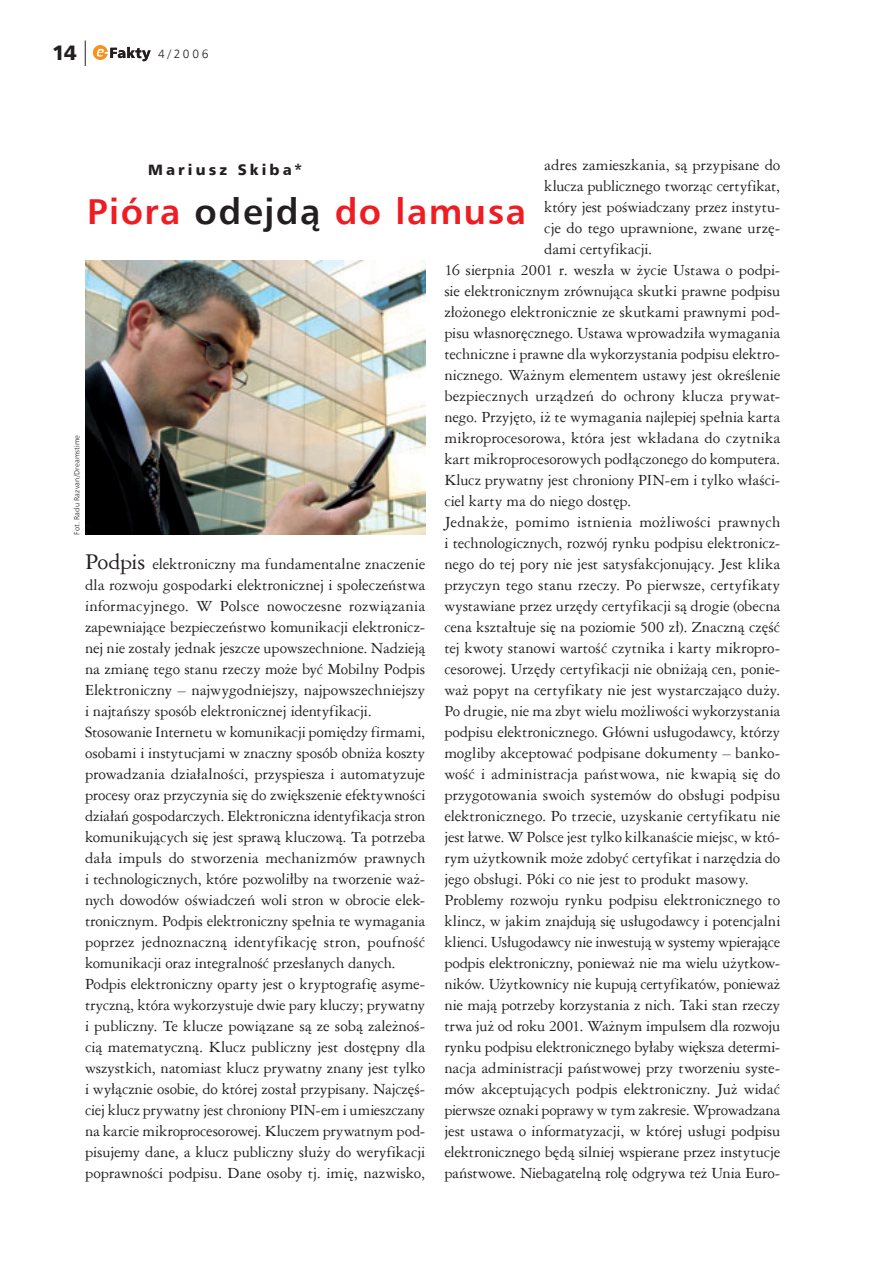
<style>
.page{position:relative;width:893px;height:1263px;background:#fff}
.page>*{position:absolute;margin:0;border:0;box-sizing:border-box;transform-origin:0 0}
.t1{font:700 36px "Humnst 777 EU";letter-spacing:.04em;color:#ee1d23}
.t2{font:21px "Humnst 777 Blk EU";color:#231f20}
.t3{font:16.5px/21px "Ameri Garmnd EU";letter-spacing:-.005em;color:#231f20}
.t4{font:16.5px "Ameri Garmnd EU";letter-spacing:.015em;color:#231f20}
.t5{font:15px "Humnst 777 Blk EU";letter-spacing:.21em;color:#231f20}
.t6{font:12px "Humnst 777 Lt EU";color:#231f20}
.t7{font:7.5px "Humnst 777 Lt EU";letter-spacing:.025em;color:#231f20}
.s1{color:#231f20}
.s2{font-size:24px}
</style>
<div class="page">
<svg style="left:85px;top:40px;width:1px;height:26px"></svg>
<svg style="left:93px;top:45px;width:58px;height:16px"></svg>
<img style="left:85px;top:260px;width:340px;height:274px">
<p class="t2" style="left:52px;top:40px;width:26px">14</p>
<p class="t6" style="left:158px;top:46px;width:52px">4/2006</p>
<p class="t3" style="left:544px;top:154px;width:237px">adres zamieszkania, są przypisane do</p>
<p class="t3" style="left:544px;top:175px;width:238px">klucza publicznego tworząc certyfikat,</p>
<p class="t3" style="left:544px;top:196px;width:238px">który jest poświadczany przez instytu-</p>
<p class="t3" style="left:544px;top:217px;width:237px">cje do tego uprawnione, zwane urzę-</p>
<p class="t3" style="left:544px;top:238px;width:109px">dami certyfikacji.</p>
<p class="t3" style="left:444px;top:259px;width:337px">16 sierpnia 2001 r. weszła w życie Ustawa o podpi-</p>
<p class="t3" style="left:444px;top:280px;width:337px">sie elektronicznym zrównująca skutki prawne podpisu</p>
<p class="t3" style="left:444px;top:301px;width:337px">złożonego elektronicznie ze skutkami prawnymi pod-</p>
<p class="t3" style="left:444px;top:322px;width:337px">pisu własnoręcznego. Ustawa wprowadziła wymagania</p>
<p class="t3" style="left:444px;top:343px;width:337px">techniczne i prawne dla wykorzystania podpisu elektro-</p>
<p class="t3" style="left:444px;top:364px;width:337px">nicznego. Ważnym elementem ustawy jest określenie</p>
<p class="t4" style="left:444px;top:386px;width:337px">bezpiecznych urządzeń do ochrony klucza prywat-</p>
<p class="t3" style="left:444px;top:406px;width:337px">nego. Przyjęto, iż te wymagania najlepiej spełnia karta</p>
<p class="t3" style="left:444px;top:427px;width:337px">mikroprocesorowa, która jest wkładana do czytnika</p>
<p class="t3" style="left:444px;top:448px;width:337px">kart mikroprocesorowych podłączonego do komputera.</p>
<p class="t3" style="left:444px;top:469px;width:337px">Klucz prywatny jest chroniony PIN-em i tylko właści-</p>
<p class="t3" style="left:444px;top:490px;width:189px">ciel karty ma do niego dostęp.</p>
<p class="t4" style="left:444px;top:512px;width:337px">Jednakże, pomimo istnienia możliwości prawnych</p>
<p class="t3" style="left:444px;top:532px;width:337px">i technologicznych, rozwój rynku podpisu elektronicz-</p>
<p class="t3" style="left:444px;top:553px;width:337px">nego do tej pory nie jest satysfakcjonujący. Jest klika</p>
<p class="t3" style="left:444px;top:574px;width:337px">przyczyn tego stanu rzeczy. Po pierwsze, certyfikaty</p>
<p class="t3" style="left:444px;top:595px;width:337px">wystawiane przez urzędy certyfikacji są drogie (obecna</p>
<p class="t3" style="left:444px;top:616px;width:337px">cena kształtuje się na poziomie 500 zł). Znaczną część</p>
<p class="t3" style="left:444px;top:637px;width:337px">tej kwoty stanowi wartość czytnika i karty mikropro-</p>
<p class="t3" style="left:444px;top:658px;width:337px">cesorowej. Urzędy certyfikacji nie obniżają cen, ponie-</p>
<p class="t3" style="left:444px;top:679px;width:337px">waż popyt na certyfikaty nie jest wystarczająco duży.</p>
<p class="t3" style="left:444px;top:700px;width:337px">Po drugie, nie ma zbyt wielu możliwości wykorzystania</p>
<p class="t3" style="left:444px;top:721px;width:337px">podpisu elektronicznego. Główni usługodawcy, którzy</p>
<p class="t3" style="left:444px;top:742px;width:337px">mogliby akceptować podpisane dokumenty – banko-</p>
<p class="t3" style="left:444px;top:763px;width:337px">wość i administracja państwowa, nie kwapią się do</p>
<p class="t3" style="left:444px;top:784px;width:338px">przygotowania swoich systemów do obsługi podpisu</p>
<p class="t3" style="left:444px;top:805px;width:337px">elektronicznego. Po trzecie, uzyskanie certyfikatu nie</p>
<p class="t3" style="left:444px;top:826px;width:337px">jest łatwe. W Polsce jest tylko kilkanaście miejsc, w któ-</p>
<p class="t3" style="left:444px;top:847px;width:337px">rym użytkownik może zdobyć certyfikat i narzędzia do</p>
<p class="t3" style="left:444px;top:868px;width:306px">jego obsługi. Póki co nie jest to produkt masowy.</p>
<p class="t3" style="left:444px;top:889px;width:337px">Problemy rozwoju rynku podpisu elektronicznego to</p>
<p class="t3" style="left:444px;top:910px;width:337px">klincz, w jakim znajdują się usługodawcy i potencjalni</p>
<p class="t3" style="left:444px;top:931px;width:337px">klienci. Usługodawcy nie inwestują w systemy wpierające</p>
<p class="t3" style="left:444px;top:952px;width:337px">podpis elektroniczny, ponieważ nie ma wielu użytkow-</p>
<p class="t3" style="left:444px;top:973px;width:337px">ników. Użytkownicy nie kupują certyfikatów, ponieważ</p>
<p class="t3" style="left:444px;top:994px;width:337px">nie mają potrzeby korzystania z nich. Taki stan rzeczy</p>
<p class="t3" style="left:444px;top:1015px;width:337px">trwa już od roku 2001. Ważnym impulsem dla rozwoju</p>
<p class="t3" style="left:444px;top:1036px;width:337px">rynku podpisu elektronicznego byłaby większa determi-</p>
<p class="t3" style="left:444px;top:1057px;width:337px">nacja administracji państwowej przy tworzeniu syste-</p>
<p class="t3" style="left:444px;top:1078px;width:337px">mów akceptujących podpis elektroniczny. Już widać</p>
<p class="t3" style="left:444px;top:1099px;width:337px">pierwsze oznaki poprawy w tym zakresie. Wprowadzana</p>
<p class="t3" style="left:444px;top:1120px;width:337px">jest ustawa o informatyzacji, w której usługi podpisu</p>
<p class="t3" style="left:444px;top:1141px;width:337px">elektronicznego będą silniej wspierane przez instytucje</p>
<p class="t3" style="left:444px;top:1162px;width:337px">państwowe. Niebagatelną rolę odgrywa też Unia Euro-</p>
<p class="t5" style="left:148px;top:160px;width:155px">Mariusz Skiba*</p>
<h1 class="t1" style="left:87px;top:189px;width:441px">Pióra <span class="s1">odejdą</span> do lamusa</h1>
<p class="t7" style="left:72px;top:534px;width:101px;rotate:-90deg">Fot. Radu Razvan/Dreamstime</p>
<p class="t3" style="left:85px;top:553px;width:342px"><span class="s2">Podpis</span> elektroniczny ma fundamentalne znaczenie dla rozwoju gospodarki elektronicznej i społeczeństwa informacyjnego. W Polsce nowoczesne rozwiązania zapewniające bezpieczeństwo komunikacji elektronicz&shy;nej nie zostały jednak jeszcze upowszechnione. Nadzieją na zmianę tego stanu rzeczy może być Mobilny Podpis Elektroniczny – najwygodniejszy, najpowszechniejszy i najtańszy sposób elektronicznej identyfikacji.<br>Stosowanie Internetu w komunikacji pomiędzy firmami, osobami i instytucjami w znaczny sposób obniża koszty prowadzania działalności, przyspiesza i automatyzuje procesy oraz przyczynia się do zwiększenie efektywności działań gospodarczych. Elektroniczna identyfikacja stron komunikujących się jest sprawą kluczową. Ta potrzeba dała impuls do stworzenia mechanizmów prawnych i technologicznych, które pozwoliłby na tworzenie waż&shy;nych dowodów oświadczeń woli stron w obrocie elek&shy;tronicznym. Podpis elektroniczny spełnia te wymagania poprzez jednoznaczną identyfikację stron, poufność komunikacji oraz integralność przesłanych danych.<br>Podpis elektroniczny oparty jest o kryptografię asyme&shy;tryczną, która wykorzystuje dwie pary kluczy; prywatny i publiczny. Te klucze powiązane są ze sobą zależnoś&shy;cią matematyczną. Klucz publiczny jest dostępny dla wszystkich, natomiast klucz prywatny znany jest tylko i wyłącznie osobie, do której został przypisany. Najczęś&shy;ciej klucz prywatny jest chroniony PIN-em i umieszczany na karcie mikroprocesorowej. Kluczem prywatnym pod&shy;pisujemy dane, a klucz publiczny służy do weryfikacji poprawności podpisu. Dane osoby tj. imię, nazwisko,</p>
</div>
